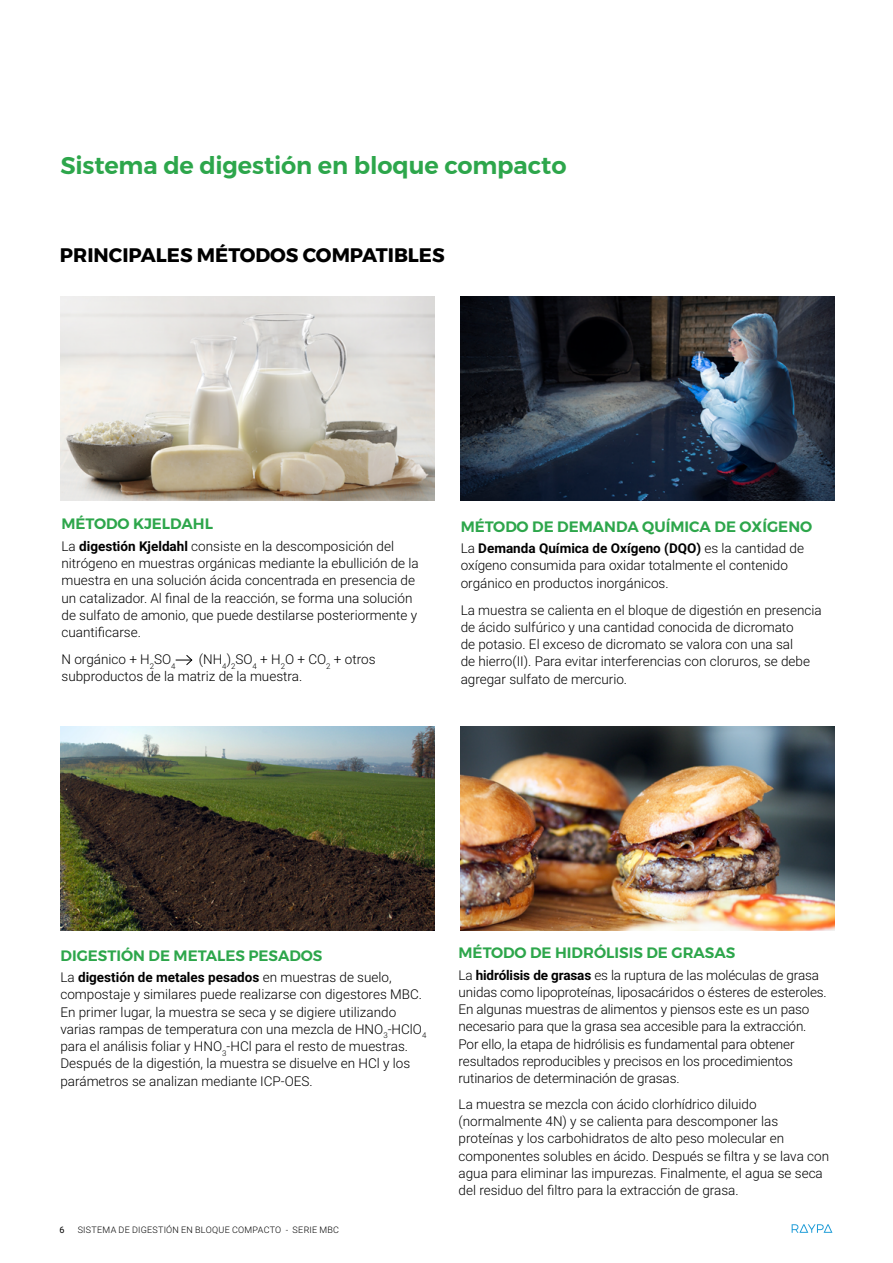
<style>
.page{position:relative;width:893px;height:1263px;background:#fff}
.page>*{position:absolute;margin:0;border:0;box-sizing:border-box;transform-origin:0 0}
.t1{font:600 24px "Montserrat";letter-spacing:-.005em;color:#2da64b}
.t2{font:700 19.5px "Montserrat";color:#000}
.t3{font:600 15px "Montserrat";color:#2da64b}
.t4{font:300 13.5px/17.2px "Roboto";color:#000}
.t5{font:300 9px "Roboto";letter-spacing:.03em;color:#000}
.t6{font:9px "Roboto";color:#000}
.s1{font-weight:700}
</style>
<div class="page">
<svg style="left:792px;top:1224px;width:40px;height:9px"></svg>
<svg style="left:176px;top:655px;width:17px;height:11px"></svg>
<img style="left:60px;top:296px;width:375px;height:205px">
<img style="left:460px;top:727px;width:375px;height:204px">
<img style="left:460px;top:296px;width:374px;height:205px">
<img style="left:60px;top:727px;width:375px;height:204px">
<h1 class="t1" style="left:60px;top:146px;width:508px">Sistema de digestión en bloque compacto</h1>
<h2 class="t2" style="left:60px;top:239px;width:386px">PRINCIPALES MÉTODOS COMPATIBLES</h2>
<p class="t3" style="left:62px;top:512px;width:153px">MÉTODO KJELDAHL</p>
<p class="t4" style="left:62px;top:537px;width:359px">La <span class="s1">digestión Kjeldahl</span> consiste en la descomposición del nitrógeno en muestras orgánicas mediante la ebullición de la muestra en una solución ácida concentrada en presencia de un catalizador. Al final de la reacción, se forma una solución de sulfato de amonio, que puede destilarse posteriormente y cuantificarse.</p>
<p class="t4" style="left:62px;top:650px;width:116px">N orgánico + H<sub>2</sub>SO<sub>4</sub></p>
<p class="t4" style="left:62px;top:650px;width:315px;text-indent:137px">(NH<sub>4</sub>)<sub>2</sub>SO<sub>4</sub> + H<sub>2</sub>O + CO<sub>2</sub> + otros subproductos de la matriz de la muestra.</p>
<p class="t3" style="left:461px;top:514px;width:353px">MÉTODO DE DEMANDA QUÍMICA DE OXÍGENO</p>
<p class="t4" style="left:461px;top:539px;width:345px">La <span class="s1">Demanda Química de Oxígeno (DQO)</span> es la cantidad de oxígeno consumida para oxidar totalmente el contenido orgánico en productos inorgánicos.</p>
<p class="t4" style="left:461px;top:601px;width:362px">La muestra se calienta en el bloque de digestión en presencia de ácido sulfúrico y una cantidad conocida de dicromato<br>de potasio. El exceso de dicromato se valora con una sal<br>de hierro(II). Para evitar interferencias con cloruros, se debe agregar sulfato de mercurio.</p>
<p class="t3" style="left:60px;top:943px;width:263px">DIGESTIÓN DE METALES PESADOS</p>
<p class="t4" style="left:60px;top:968px;width:367px">La <span class="s1">digestión de metales pesados</span> en muestras de suelo, compostaje y similares puede realizarse con digestores MBC.<br>En primer lugar, la muestra se seca y se digiere utilizando varias rampas de temperatura con una mezcla de HNO<sub>3</sub>-HClO<sub>4 </sub>para el análisis foliar y HNO<sub>3</sub>-HCl para el resto de muestras.<br>Después de la digestión, la muestra se disuelve en HCl y los parámetros se analizan mediante ICP-OES.</p>
<p class="t6" style="left:60px;top:1224px;width:7px">6</p>
<p class="t5" style="left:78px;top:1224px;width:263px">SISTEMA DE DIGESTIÓN EN BLOQUE COMPACTO - SERIE MBC</p>
<p class="t3" style="left:459px;top:941px;width:278px">MÉTODO DE HIDRÓLISIS DE GRASAS</p>
<p class="t4" style="left:459px;top:966px;width:370px">La <span class="s1">hidrólisis de grasas</span> es la ruptura de las moléculas de grasa unidas como lipoproteínas, liposacáridos o ésteres de esteroles.<br>En algunas muestras de alimentos y piensos este es un paso necesario para que la grasa sea accesible para la extracción.<br>Por ello, la etapa de hidrólisis es fundamental para obtener resultados reproducibles y precisos en los procedimientos rutinarios de determinación de grasas.</p>
<p class="t4" style="left:459px;top:1095px;width:372px">La muestra se mezcla con ácido clorhídrico diluido (normalmente 4N) y se calienta para descomponer las proteínas y los carbohidratos de alto peso molecular en componentes solubles en ácido. Después se filtra y se lava con agua para eliminar las impurezas. Finalmente, el agua se seca del residuo del filtro para la extracción de grasa.</p>
</div>
